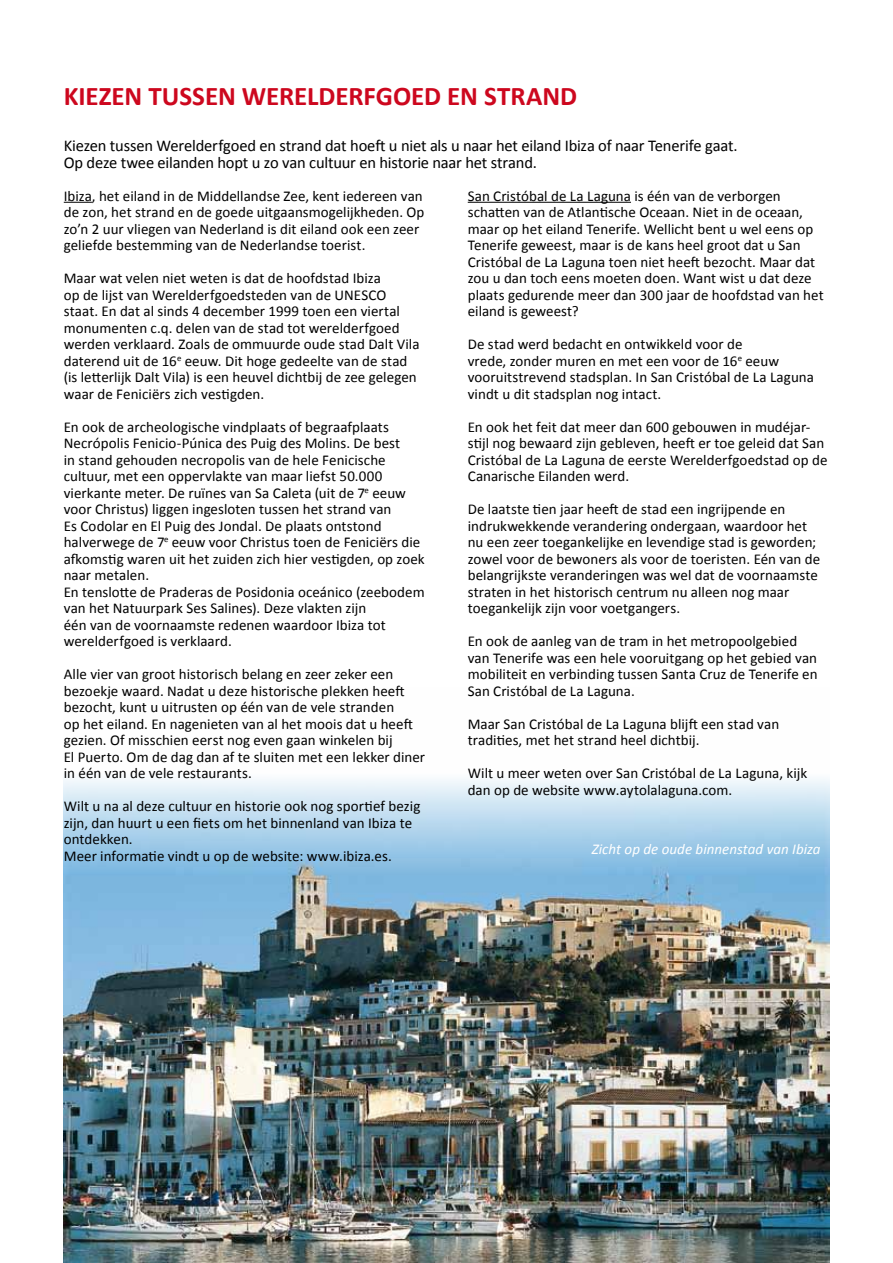
<style>
.page{position:relative;width:893px;height:1263px;background:#fff}
.page>*{position:absolute;margin:0;border:0;box-sizing:border-box;transform-origin:0 0}
.t1{font:700 27px "Calibri";letter-spacing:-.005em;color:#cd071e}
.t2{font:16.5px/16.5px "Calibri";letter-spacing:-.015em;color:#000}
.t3{font:15px/16.5px "Calibri";color:#000}
.t4{font:italic 15px "Calibri";color:#fff}
</style>
<div class="page">
<img style="left:64px;top:779px;width:765px;height:484px">
<svg style="left:64px;top:202px;width:28px;height:1px"></svg>
<hr style="left:468px;top:202px;width:163px;height:1px;background:#000">
<h1 class="t1" style="left:64px;top:80px;width:346px">KIEZEN TUSSEN WERELDERFGOED</h1>
<h1 class="t1" style="left:447px;top:80px;width:67px">EN STRAND</h1>
<p class="t2" style="left:64px;top:137px;width:675px">Kiezen tussen Werelderfgoed en strand dat hoeft u niet als u naar het eiland Ibiza of naar Tenerife gaat.<br>Op deze twee eilanden hopt u zo van cultuur en historie naar het strand.</p>
<p class="t3" style="left:64px;top:187px;width:362px">Ibiza, het eiland in de Middellandse Zee, kent iedereen van de zon, het strand en de goede uitgaansmogelijkheden. Op zo’n 2 uur vliegen van Nederland is dit eiland ook een zeer geliefde bestemming van de Nederlandse toerist.</p>
<p class="t3" style="left:64px;top:269px;width:357px">Maar wat velen niet weten is dat de hoofdstad Ibiza<br>op de lijst van Werelderfgoedsteden van de UNESCO staat. En dat al sinds 4 december 1999 toen een viertal monumenten c.q. delen van de stad tot werelderfgoed werden verklaard. Zoals de ommuurde oude stad Dalt Vila daterend uit de 16<sup>e</sup> eeuw. Dit hoge gedeelte van de stad (is letterlijk Dalt Vila) is een heuvel dichtbij de zee gelegen waar de Feniciërs zich vestigden.</p>
<p class="t3" style="left:64px;top:418px;width:362px">En ook de archeologische vindplaats of begraafplaats Necrópolis Fenicio-Púnica des Puig des Molins. De best<br>in stand gehouden necropolis van de hele Fenicische cultuur, met een oppervlakte van maar liefst 50.000 vierkante meter. De ruïnes van Sa Caleta (uit de 7<sup>e</sup> eeuw voor Christus) liggen ingesloten tussen het strand van<br>Es Codolar en El Puig des Jondal. De plaats ontstond halverwege de 7<sup>e</sup> eeuw voor Christus toen de Feniciërs die afkomstig waren uit het zuiden zich hier vestigden, op zoek naar metalen.<br>En tenslotte de Praderas de Posidonia oceánico (zeebodem van het Natuurpark Ses Salines). Deze vlakten zijn<br>één van de voornaamste redenen waardoor Ibiza tot werelderfgoed is verklaard.</p>
<p class="t3" style="left:64px;top:665px;width:363px">Alle vier van groot historisch belang en zeer zeker een bezoekje waard. Nadat u deze historische plekken heeft bezocht, kunt u uitrusten op één van de vele stranden<br>op het eiland. En nagenieten van al het moois dat u heeft gezien. Of misschien eerst nog even gaan winkelen bij<br>El Puerto. Om de dag dan af te sluiten met een lekker diner in één van de vele restaurants.</p>
<p class="t3" style="left:64px;top:797px;width:358px">Wilt u na al deze cultuur en historie ook nog sportief bezig zijn, dan huurt u een fiets om het binnenland van Ibiza te ontdekken.<br>Meer informatie vindt u op de website: www.ibiza.es.</p>
<p class="t3" style="left:468px;top:187px;width:357px">San Cristóbal de La Laguna is één van de verborgen schatten van de Atlantische Oceaan. Niet in de oceaan, maar op het eiland Tenerife. Wellicht bent u wel eens op Tenerife geweest, maar is de kans heel groot dat u San Cristóbal de La Laguna toen niet heeft bezocht. Maar dat zou u dan toch eens moeten doen. Want wist u dat deze plaats gedurende meer dan 300 jaar de hoofdstad van het eiland is geweest?</p>
<p class="t3" style="left:468px;top:335px;width:348px">De stad werd bedacht en ontwikkeld voor de<br>vrede, zonder muren en met een voor de 16<sup>e</sup> eeuw vooruitstrevend stadsplan. In San Cristóbal de La Laguna vindt u dit stadsplan nog intact.</p>
<p class="t3" style="left:468px;top:418px;width:361px">En ook het feit dat meer dan 600 gebouwen in mudéjar&shy;stijl nog bewaard zijn gebleven, heeft er toe geleid dat San Cristóbal de La Laguna de eerste Werelderfgoedstad op de Canarische Eilanden werd.</p>
<p class="t3" style="left:468px;top:500px;width:354px">De laatste tien jaar heeft de stad een ingrijpende en indrukwekkende verandering ondergaan, waardoor het nu een zeer toegankelijke en levendige stad is geworden; zowel voor de bewoners als voor de toeristen. Eén van de belangrijkste veranderingen was wel dat de voornaamste straten in het historisch centrum nu alleen nog maar toegankelijk zijn voor voetgangers.</p>
<p class="t3" style="left:468px;top:632px;width:351px">En ook de aanleg van de tram in het metropoolgebied van Tenerife was een hele vooruitgang op het gebied van mobiliteit en verbinding tussen Santa Cruz de Tenerife en San Cristóbal de La Laguna.</p>
<p class="t3" style="left:468px;top:715px;width:313px">Maar San Cristóbal de La Laguna blijft een stad van tradities, met het strand heel dichtbij.</p>
<p class="t3" style="left:468px;top:764px;width:341px">Wilt u meer weten over San Cristóbal de La Laguna, kijk dan op de website www.aytolalaguna.com.</p>
<p class="t4" style="left:592px;top:840px;width:230px">Zicht op de oude binnenstad van Ibiza</p>
</div>
